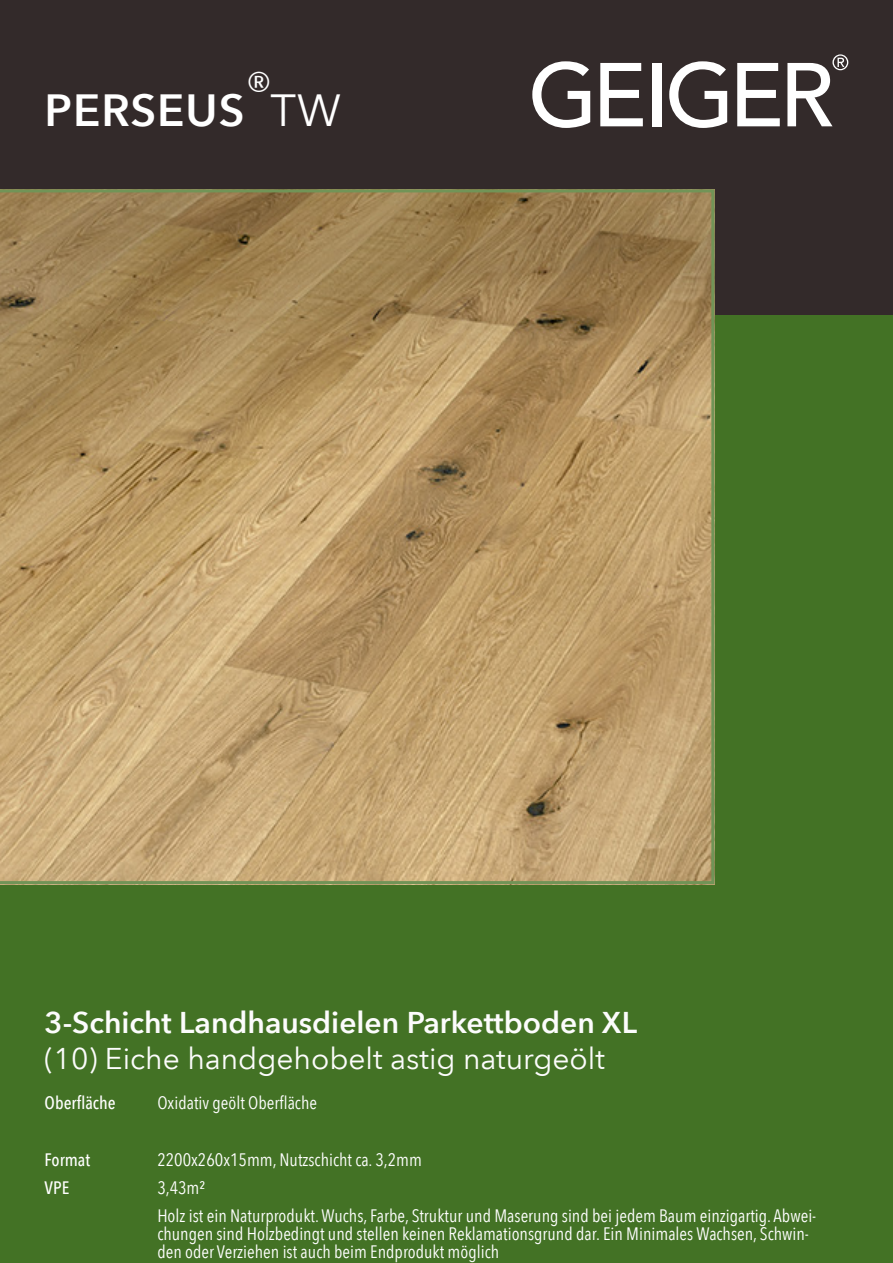
<style>
.page{position:relative;width:893px;height:1263px;background:#fff}
.page>*{position:absolute;margin:0;border:0;box-sizing:border-box;transform-origin:0 0}
.t1{font:600 45px "Avenir Next LT Pro";letter-spacing:.02em;color:#fff}
.t2{font:45px "Avenir Next LT Pro";color:#fff}
.t3{font:600 30px "Avenir Next LT Pro";color:#fcfcfc}
.t4{font:30px "Avenir Next LT Pro";color:#fcfcfc}
.Tabelle_medium_cond{font:condensed 18px/18px "Avenir Next LT Pro";color:#fff}
.Tabelle{font:condensed 18px "Avenir Next LT Pro";color:#fff}
.Tabelle_medium_cond-2{font:500 condensed 18px "Avenir Next LT Pro";color:#fff}
</style>
<div class="page">
<div style="left:0;top:0;width:893px;height:316px;background:#332a2a"></div>
<div style="left:0;top:316px;width:893px;height:947px;background:#437225"></div>
<svg style="left:0;top:189px;width:714px;height:695px;background:#b69766"></svg>
<svg style="left:532px;top:61px;width:58px;height:67px"></svg>
<svg style="left:600px;top:63px;width:43px;height:63px"></svg>
<div style="left:652px;top:63px;width:9px;height:63px;background:#fff"></div>
<svg style="left:669px;top:61px;width:58px;height:67px"></svg>
<svg style="left:737px;top:63px;width:43px;height:63px"></svg>
<svg style="left:787px;top:54px;width:61px;height:72px"></svg>
<p class="t2" style="left:245px;top:61px;width:28px">®</p>
<p class="t1" style="left:45px;top:83px;width:201px">PERSEUS</p>
<p class="t2" style="left:271px;top:84px;width:72px">TW</p>
<p class="t3" style="left:45px;top:1004px;width:594px">3-Schicht Landhausdielen Parkettboden XL</p>
<p class="t4" style="left:45px;top:1041px;width:562px">(10) Eiche handgehobelt astig naturgeölt</p>
<p class="Tabelle_medium_cond-2" style="left:45px;top:1092px;width:73px">Oberfläche</p>
<p class="Tabelle_medium_cond" style="left:157px;top:1094px;width:161px">Oxidativ geölt Oberfläche</p>
<p class="Tabelle_medium_cond-2" style="left:45px;top:1148px;width:47px">Format</p>
<p class="Tabelle" style="left:157px;top:1148px;width:266px">2200x260x15mm, Nutzschicht ca. 3,2mm</p>
<p class="Tabelle_medium_cond-2" style="left:45px;top:1176px;width:26px">VPE</p>
<p class="Tabelle" style="left:157px;top:1176px;width:49px">3,43m²</p>
<p class="Tabelle_medium_cond" style="left:157px;top:1206px;width:660px">Holz ist ein Naturprodukt. Wuchs, Farbe, Struktur und Maserung sind bei jedem Baum einzigartig. Abwei&shy;chungen sind Holzbedingt und stellen keinen Reklamationsgrund dar. Ein Minimales Wachsen, Schwin&shy;den oder Verziehen ist auch beim Endprodukt möglich</p>
</div>
